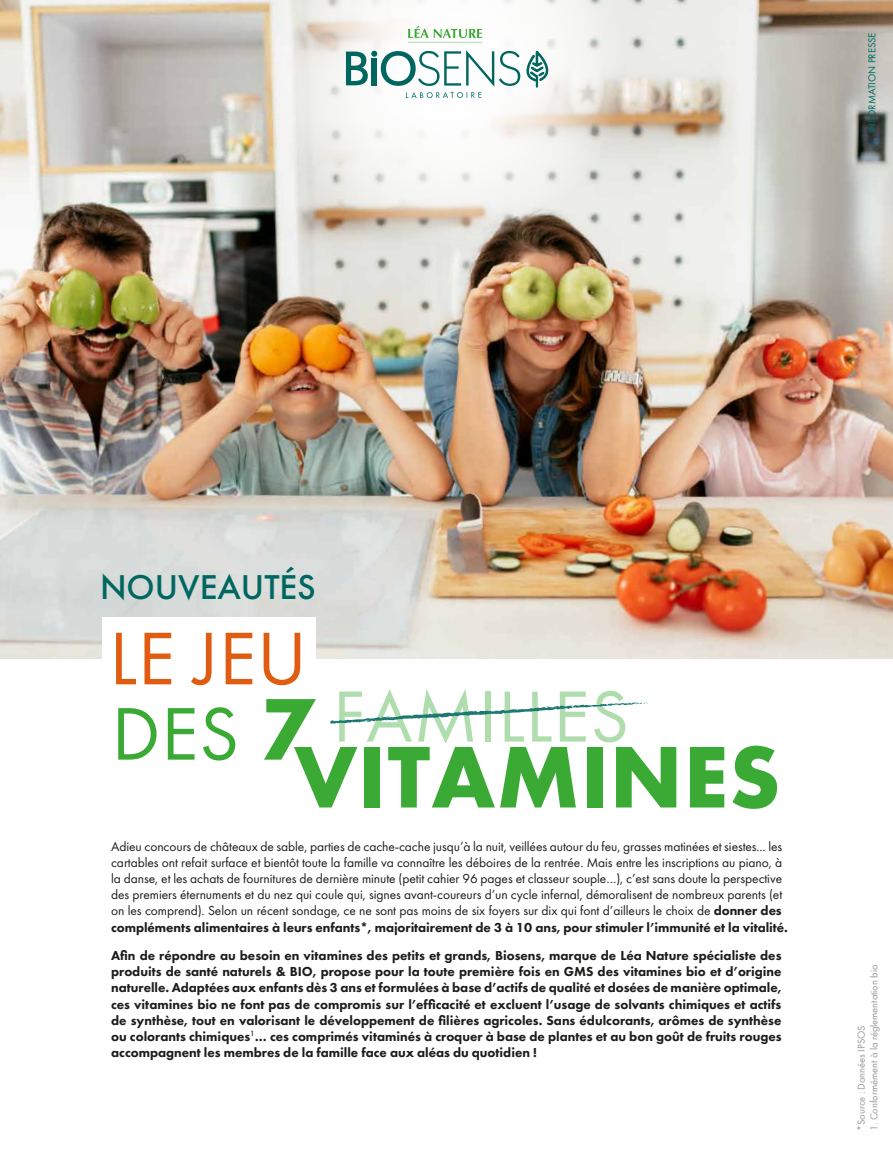
<style>
.page{position:relative;width:893px;height:1149px;background:#fff}
.page>*{position:absolute;margin:0;border:0;box-sizing:border-box;transform-origin:0 0}
.t1{font:700 90.75px "Futura PT";letter-spacing:.01em;color:#3aaa35}
.t2{font:77.25px "Futura PT";color:#e05c10}
.t3{font:75px "Futura PT";letter-spacing:.01em;color:rgb(58 170 53/.4)}
.t4{font:500 35.7px "Futura PT";color:#006760}
.t5{font:13.5px/16.2px "Futura PT";letter-spacing:-.005em;color:#1d1d1b}
.t6{font:800 13.5px/16.2px "Futura PT";color:#1d1d1b;text-align:justify}
.t7{font:10.5px "Futura PT";letter-spacing:-.005em;color:#999998}
.t8{font:10.5px "Futura PT";color:#006760}
.s1{font-size:77.25px;color:#3aaa35}
.s2{font-weight:700;font-size:90.75px;color:#3aaa35}
.s3{font-weight:800}
</style>
<div class="page">
<img style="left:0;top:0;width:893px;height:658px">
<svg style="left:269px;top:0;width:355px;height:244px"></svg>
<div style="left:102px;top:617px;width:214px;height:82px;background:#fff"></div>
<hr style="left:408px;top:42px;width:74px;height:1px;background:#3aaa35">
<svg style="left:408px;top:26px;width:74px;height:12px"></svg>
<svg style="left:346px;top:49px;width:211px;height:49px"></svg>
<svg style="left:330px;top:702px;width:318px;height:22px"></svg>
<p class="t8" style="left:866px;top:133px;width:102px;rotate:-90deg">INFORMATION PRESSE</p>
<h3 class="t4" style="left:100px;top:566px;width:217px">NOUVEAUTÉS</h3>
<h2 class="t2" style="left:109px;top:612px;width:199px">LE JEU</h2>
<h3 class="t3" style="left:112px;top:672px;width:519px"><span class="s1">DES</span> <span class="s2">7</span> FAMILLES</h3>
<h1 class="t1" style="left:294px;top:718px;width:488px">VITAMINES</h1>
<p class="t5" style="left:111px;top:837px;width:678px">Adieu concours de châteaux de sable, parties de cache-cache jusqu’à la nuit, veillées autour du feu, grasses matinées et siestes... les cartables ont refait surface et bientôt toute la famille va connaître les déboires de la rentrée. Mais entre les inscriptions au piano, à la danse, et les achats de fournitures de dernière minute (petit cahier 96 pages et classeur souple…), c’est sans doute la perspective des premiers éternuments et du nez qui coule qui, signes avant-coureurs d’un cycle infernal, démoralisent de nombreux parents (et on les comprend). Selon un récent sondage, ce ne sont pas moins de six foyers sur dix qui font d’ailleurs le choix de <span class="s3">donner des compléments alimentaires à leurs enfants*, majoritairement de 3 à 10 ans, pour stimuler l’immunité et la vitalité.</span></p>
<p class="t6" style="left:111px;top:946px;width:672px">Afin de répondre au besoin en vitamines des petits et grands, Biosens, marque de Léa Nature spécialiste des produits de santé naturels &amp; BIO, propose pour la toute première fois en GMS des vitamines bio et d’origine naturelle. Adaptées aux enfants dès 3 ans et formulées à base d’actifs de qualité et dosées de manière optimale, ces vitamines bio ne font pas de compromis sur l’efficacité et excluent l’usage de solvants chimiques et actifs de synthèse, tout en valorisant le développement de filières agricoles. Sans édulcorants, arômes de synthèse ou colorants chimiques<sup>1</sup>… ces comprimés vitaminés à croquer à base de plantes et au bon goût de fruits rouges accompagnent les membres de la famille face aux aléas du quotidien !</p>
<p class="t7" style="left:868px;top:1130px;width:168px;rotate:-90deg">1. Conformément à la réglementation bio</p>
<p class="t7" style="left:855px;top:1130px;width:107px;rotate:-90deg">*Source : Données IPSOS</p>
</div>
